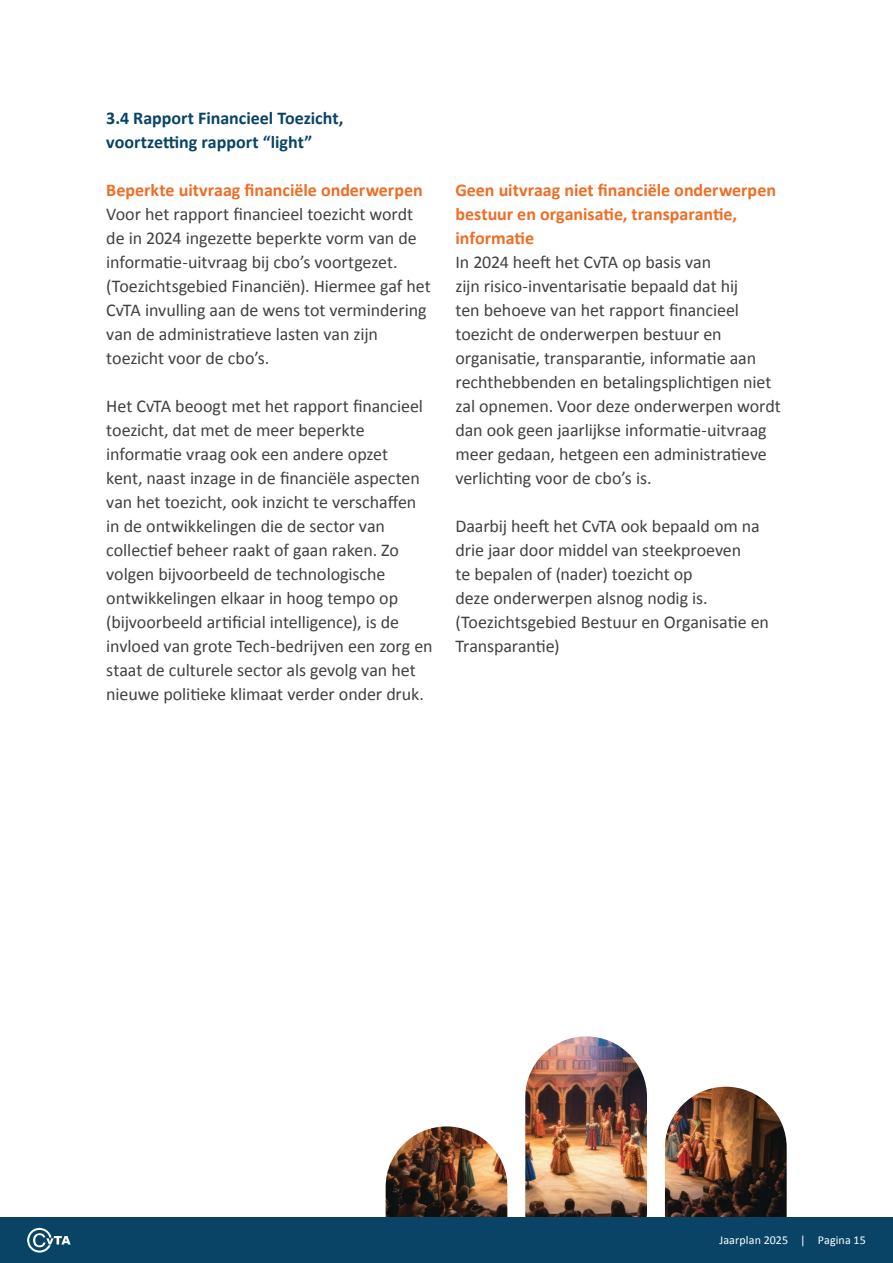
<style>
.page{position:relative;width:893px;height:1263px;background:#fff}
.page>*{position:absolute;margin:0;border:0;box-sizing:border-box;transform-origin:0 0}
.Broodtekst{font:18px/24px "Calibri";letter-spacing:-.005em;color:#414141}
.t1{font:700 18px/24px "Calibri";color:#ef6d24}
.t2{font:700 18px/24px "Calibri";color:#094467}
.t3{font:12px "Calibri";letter-spacing:.01em;color:#fff}
</style>
<div class="page">
<img style="left:665px;top:1087px;width:122px;height:130px">
<img style="left:386px;top:1126px;width:121px;height:91px">
<img style="left:525px;top:1036px;width:122px;height:181px">
<div style="left:0;top:1217px;width:893px;height:46px;background:#094467"></div>
<svg style="left:27px;top:1228px;width:44px;height:24px"></svg>
<h2 class="t2" style="left:106px;top:106px;width:239px">3.4 Rapport Financieel Toezicht, voortzetting rapport “light”</h2>
<h3 class="t1" style="left:106px;top:178px;width:318px">Beperkte uitvraag financiële onderwerpen</h3>
<p class="Broodtekst" style="left:106px;top:202px;width:326px">Voor het rapport financieel toezicht wordt de in 2024 ingezette beperkte vorm van de informatie-uitvraag bij cbo’s voortgezet. (Toezichtsgebied Financiën). Hiermee gaf het CvTA invulling aan de wens tot vermindering van de administratieve lasten van zijn toezicht voor de cbo’s.</p>
<p class="Broodtekst" style="left:106px;top:394px;width:328px">Het CvTA beoogt met het rapport financieel toezicht, dat met de meer beperkte informatie vraag ook een andere opzet<br>kent, naast inzage in de financiële aspecten van het toezicht, ook inzicht te verschaffen in de ontwikkelingen die de sector van collectief beheer raakt of gaan raken. Zo volgen bijvoorbeeld de technologische ontwikkelingen elkaar in hoog tempo op (bijvoorbeeld artificial intelligence), is de invloed van grote Tech-bedrijven een zorg en staat de culturele sector als gevolg van het nieuwe politieke klimaat verder onder druk.</p>
<h3 class="t1" style="left:455px;top:178px;width:322px">Geen uitvraag niet financiële onderwerpen bestuur en organisatie, transparantie, informatie</h3>
<p class="Broodtekst" style="left:455px;top:250px;width:327px">In 2024 heeft het CvTA op basis van<br>zijn risico-inventarisatie bepaald dat hij<br>ten behoeve van het rapport financieel toezicht de onderwerpen bestuur en organisatie, transparantie, informatie aan rechthebbenden en betalingsplichtigen niet zal opnemen. Voor deze onderwerpen wordt dan ook geen jaarlijkse informatie-uitvraag meer gedaan, hetgeen een administratieve verlichting voor de cbo’s is.</p>
<p class="Broodtekst" style="left:455px;top:514px;width:315px">Daarbij heeft het CvTA ook bepaald om na drie jaar door middel van steekproeven<br>te bepalen of (nader) toezicht op<br>deze onderwerpen alsnog nodig is. (Toezichtsgebied Bestuur en Organisatie en Transparantie)</p>
<p class="t3" style="left:720px;top:1232px;width:148px">Jaarplan 2025 | Pagina 15</p>
</div>
